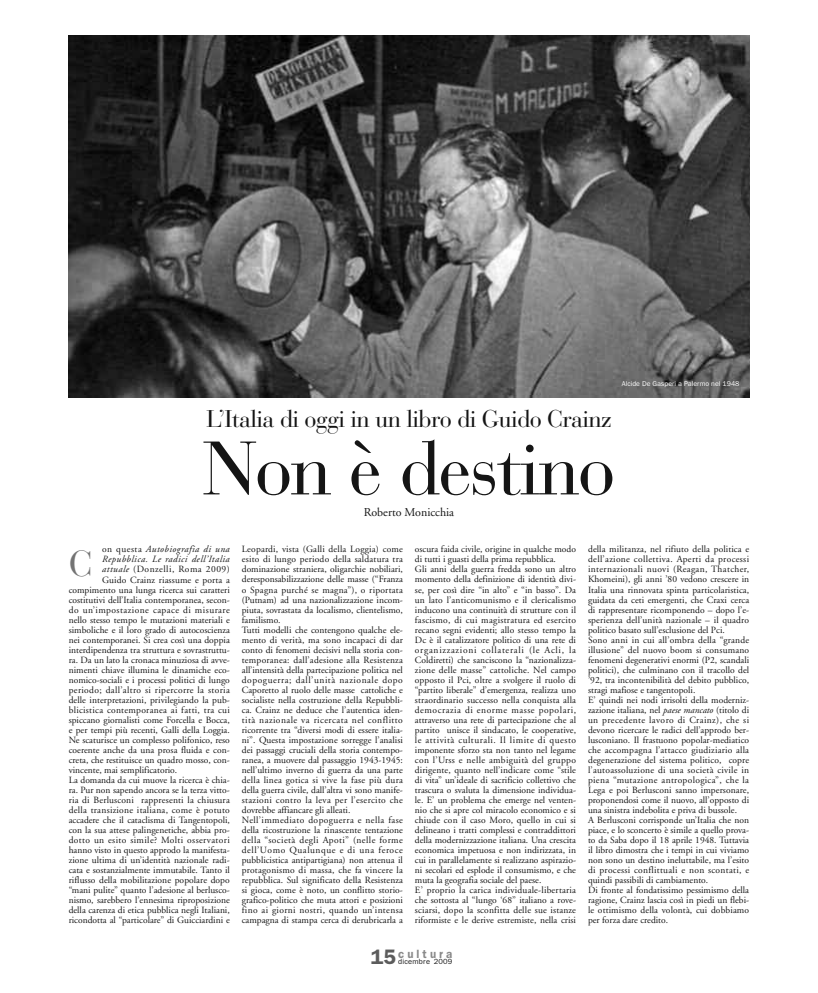
<style>
.page{position:relative;width:818px;height:993px;background:#fff}
.page>*{position:absolute;margin:0;border:0;box-sizing:border-box;transform-origin:0 0}
.t1{font:75px "Bauer Bodoni";letter-spacing:-.03em;color:#151515}
.t2{font:36px "Bauer Bodoni";color:#737373}
.t3{font:24px "Bauer Bodoni";letter-spacing:-.03em;color:#151515}
.t4{font:12px "Adobe Garamond";color:#151515}
.t5{font:600 12px "Franklin Gothic";letter-spacing:.27em;color:#8a8a8a;scale:.95 1}
.t6{font:9.5px/10px "Adobe Garamond";color:#151515}
.t7{font:9.5px "Adobe Garamond";letter-spacing:.05em;color:#151515}
.t8{font:italic 9.5px "Adobe Garamond";letter-spacing:.05em;color:#151515}
.t9{font:9.5px "Adobe Garamond";letter-spacing:.035em;color:#151515}
.t10{font:9.5px "Adobe Garamond";letter-spacing:.03em;color:#151515}
.t11{font:9.5px "Adobe Garamond";letter-spacing:.02em;color:#151515}
.t12{font:9.5px "Adobe Garamond";letter-spacing:.025em;color:#151515}
.t13{font:9.5px "Adobe Garamond";letter-spacing:.04em;color:#151515}
.t14{font:7.5px "Franklin Gothic";letter-spacing:.03em;color:#151515}
.t15{font:7px "Franklin Gothic";color:#fff}
.s1{font-style:normal}
.s2{font-style:italic}
.s3{font-size:21px;color:#5c5c5c}
</style>
<div class="page">
<img style="left:69px;top:35px;width:680px;height:362px">
<h3 class="t3" style="left:206px;top:410px;width:407px">L’Italia di oggi in un libro di Guido Crainz</h3>
<h1 class="t1" style="left:203px;top:441px;width:414px">Non è destino</h1>
<p class="t4" style="left:364px;top:507px;width:92px">Roberto Monicchia</p>
<p class="t15" style="left:622px;top:379px;width:119px">Alcide De Gasperi a Palermo nel 1948</p>
<p class="t8" style="left:102px;top:545px;width:129px"><span class="s1">on questa</span> Autobiografia di una</p>
<p class="t8" style="left:102px;top:555px;width:129px">Repubblica. Le radici dell’Italia</p>
<p class="t7" style="left:102px;top:565px;width:129px"><span class="s2">attuale</span> (Donzelli, Roma 2009)</p>
<p class="t6" style="left:102px;top:575px;width:129px">Guido Crainz riassume e porta a</p>
<p class="t6" style="left:69px;top:585px;width:163px">compimento una lunga ricerca sui caratteri</p>
<p class="t6" style="left:69px;top:595px;width:163px">costitutivi dell’Italia contemporanea, secon-</p>
<p class="t7" style="left:69px;top:605px;width:163px">do un’impostazione capace di misurare</p>
<p class="t6" style="left:69px;top:615px;width:163px">nello stesso tempo le mutazioni materiali e</p>
<p class="t6" style="left:69px;top:625px;width:163px">simboliche e il loro grado di autocoscienza</p>
<p class="t6" style="left:69px;top:635px;width:163px">nei contemporanei. Si crea così una doppia</p>
<p class="t6" style="left:69px;top:645px;width:163px">interdipendenza tra struttura e sovrastruttu-</p>
<p class="t6" style="left:69px;top:655px;width:163px">ra. Da un lato la cronaca minuziosa di avve-</p>
<p class="t6" style="left:69px;top:665px;width:163px">nimenti chiave illumina le dinamiche eco-</p>
<p class="t6" style="left:69px;top:675px;width:163px">nomico-sociali e i processi politici di lungo</p>
<p class="t9" style="left:69px;top:685px;width:163px">periodo; dall’altro si ripercorre la storia</p>
<p class="t6" style="left:69px;top:695px;width:163px">delle interpretazioni, privilegiando la pub-</p>
<p class="t10" style="left:69px;top:705px;width:163px">blicistica contemporanea ai fatti, tra cui</p>
<p class="t6" style="left:69px;top:715px;width:163px">spiccano giornalisti come Forcella e Bocca,</p>
<p class="t6" style="left:69px;top:725px;width:163px">e per tempi più recenti, Galli della Loggia.</p>
<p class="t6" style="left:69px;top:735px;width:163px">Ne scaturisce un complesso polifonico, reso</p>
<p class="t6" style="left:69px;top:745px;width:163px">coerente anche da una prosa fluida e con-</p>
<p class="t6" style="left:69px;top:755px;width:163px">creta, che restituisce un quadro mosso, con-</p>
<p class="t6" style="left:69px;top:765px;width:110px">vincente, mai semplificatorio.</p>
<p class="t6" style="left:69px;top:775px;width:163px">La domanda da cui muove la ricerca è chia-</p>
<p class="t6" style="left:69px;top:785px;width:163px">ra. Pur non sapendo ancora se la terza vitto-</p>
<p class="t11" style="left:69px;top:795px;width:163px">ria di Berlusconi rappresenti la chiusura</p>
<p class="t12" style="left:69px;top:805px;width:163px">della transizione italiana, come è potuto</p>
<p class="t6" style="left:69px;top:815px;width:163px">accadere che il cataclisma di Tangentopoli,</p>
<p class="t6" style="left:69px;top:825px;width:163px">con la sua attese palingenetiche, abbia pro-</p>
<p class="t13" style="left:69px;top:835px;width:163px">dotto un esito simile? Molti osservatori</p>
<p class="t6" style="left:69px;top:845px;width:163px">hanno visto in questo approdo la manifesta-</p>
<p class="t6" style="left:69px;top:855px;width:163px">zione ultima di un’identità nazionale radi-</p>
<p class="t6" style="left:69px;top:865px;width:163px">cata e sostanzialmente immutabile. Tanto il</p>
<p class="t6" style="left:69px;top:875px;width:163px">riflusso della mobilitazione popolare dopo</p>
<p class="t6" style="left:69px;top:885px;width:163px">“mani pulite” quanto l’adesione al berlusco-</p>
<p class="t6" style="left:69px;top:895px;width:163px">nismo, sarebbero l’ennesima riproposizione</p>
<p class="t6" style="left:69px;top:905px;width:163px">della carenza di etica pubblica negli Italiani,</p>
<p class="t6" style="left:69px;top:915px;width:163px">ricondotta al “particolare” di Guicciardini e</p>
<h2 class="t2" style="left:69px;top:550px;width:26px">C</h2>
<p class="t6" style="left:242px;top:545px;width:163px">Leopardi, vista (Galli della Loggia) come esito di lungo periodo della saldatura tra dominazione straniera, oligarchie nobiliari, deresponsabilizzazione delle masse (“Franza o Spagna purché se magna”), o riportata (Putnam) ad una nazionalizzazione incom&shy;piuta, sovrastata da localismo, clientelismo, familismo.<br>Tutti modelli che contengono qualche ele&shy;mento di verità, ma sono incapaci di dar conto di fenomeni decisivi nella storia con&shy;temporanea: dall’adesione alla Resistenza all’intensità della partecipazione politica nel dopoguerra; dall’unità nazionale dopo Caporetto al ruolo delle masse cattoliche e socialiste nella costruzione della Repubbli&shy;ca. Crainz ne deduce che l’autentica iden&shy;tità nazionale va ricercata nel conflitto ricorrente tra “diversi modi di essere italia&shy;ni”. Questa impostazione sorregge l’analisi dei passaggi cruciali della storia contempo&shy;ranea, a muovere dal passaggio 1943-1945: nell’ultimo inverno di guerra da una parte della linea gotica si vive la fase più dura della guerra civile, dall’altra vi sono manife&shy;stazioni contro la leva per l’esercito che dovrebbe affiancare gli alleati.<br>Nell’immediato dopoguerra e nella fase della ricostruzione la rinascente tentazione della “società degli Apoti” (nelle forme dell’Uomo Qualunque e di una feroce pubblicistica antipartigiana) non attenua il protagonismo di massa, che fa vincere la repubblica. Sul significato della Resistenza si gioca, come è noto, un conflitto storio&shy;grafico-politico che muta attori e posizioni fino ai giorni nostri, quando un’intensa campagna di stampa cerca di derubricarla a</p>
<p class="t6" style="left:415px;top:545px;width:163px">oscura faida civile, origine in qualche modo di tutti i guasti della prima repubblica.<br>Gli anni della guerra fredda sono un altro momento della definizione di identità divi&shy;se, per così dire “in alto” e “in basso”. Da un lato l’anticomunismo e il clericalismo inducono una continuità di strutture con il fascismo, di cui magistratura ed esercito recano segni evidenti; allo stesso tempo la Dc è il catalizzatore politico di una rete di organizzazioni collaterali (le Acli, la Coldiretti) che sanciscono la “nazionalizza&shy;zione delle masse” cattoliche. Nel campo opposto il Pci, oltre a svolgere il ruolo di “partito liberale” d’emergenza, realizza uno straordinario successo nella conquista alla democrazia di enorme masse popolari, attraverso una rete di partecipazione che al partito unisce il sindacato, le cooperative, le attività culturali. Il limite di questo imponente sforzo sta non tanto nel legame con l’Urss e nelle ambiguità del gruppo dirigente, quanto nell’indicare come “stile di vita” un’ideale di sacrificio collettivo che trascura o svaluta la dimensione individua&shy;le. E’ un problema che emerge nel venten&shy;nio che si apre col miracolo economico e si chiude con il caso Moro, quello in cui si delineano i tratti complessi e contraddittori della modernizzazione italiana. Una crescita economica impetuosa e non indirizzata, in cui in parallelamente si realizzano aspirazio&shy;ni secolari ed esplode il consumismo, e che muta la geografia sociale del paese.<br>E’ proprio la carica individuale-libertaria che sottosta al “lungo ‘68” italiano a rove&shy;sciarsi, dopo la sconfitta delle sue istanze riformiste e le derive estremiste, nella crisi</p>
<p class="t6" style="left:588px;top:545px;width:163px">della militanza, nel rifiuto della politica e dell’azione collettiva. Aperti da processi internazionali nuovi (Reagan, Thatcher, Khomeini), gli anni ’80 vedono crescere in Italia una rinnovata spinta particolaristica, guidata da ceti emergenti, che Craxi cerca di rappresentare ricomponendo – dopo l’e&shy;sperienza dell’unità nazionale – il quadro politico basato sull’esclusione del Pci.<br>Sono anni in cui all’ombra della “grande illusione” del nuovo boom si consumano fenomeni degenerativi enormi (P2, scandali politici), che culminano con il tracollo del ’92, tra incontenibilità del debito pubblico, stragi mafiose e tangentopoli.<br>E’ quindi nei nodi irrisolti della moderniz&shy;zazione italiana, nel <span class="s2">paese mancato</span> (titolo di un precedente lavoro di Crainz), che si devono ricercare le radici dell’approdo ber&shy;lusconiano. Il frastuono popolar-mediatico che accompagna l’attacco giudiziario alla degenerazione del sistema politico, copre l’autoassoluzione di una società civile in piena “mutazione antropologica”, che la Lega e poi Berlusconi sanno impersonare, proponendosi come il nuovo, all’opposto di una sinistra indebolita e priva di bussole.<br>A Berlusconi corrisponde un’Italia che non piace, e lo sconcerto è simile a quello prova&shy;to da Saba dopo il 18 aprile 1948. Tuttavia il libro dimostra che i tempi in cui viviamo non sono un destino ineluttabile, ma l’esito di processi conflittuali e non scontati, e quindi passibili di cambiamento.<br>Di fronte al fondatissimo pessimismo della ragione, Crainz lascia così in piedi un flebi&shy;le ottimismo della volontà, cui dobbiamo per forza dare credito.</p>
<p class="t5" style="left:371px;top:946px;width:87px"><span class="s3">15</span>cultura</p>
<p class="t14" style="left:398px;top:956px;width:56px">dicembre 2009</p>
</div>
